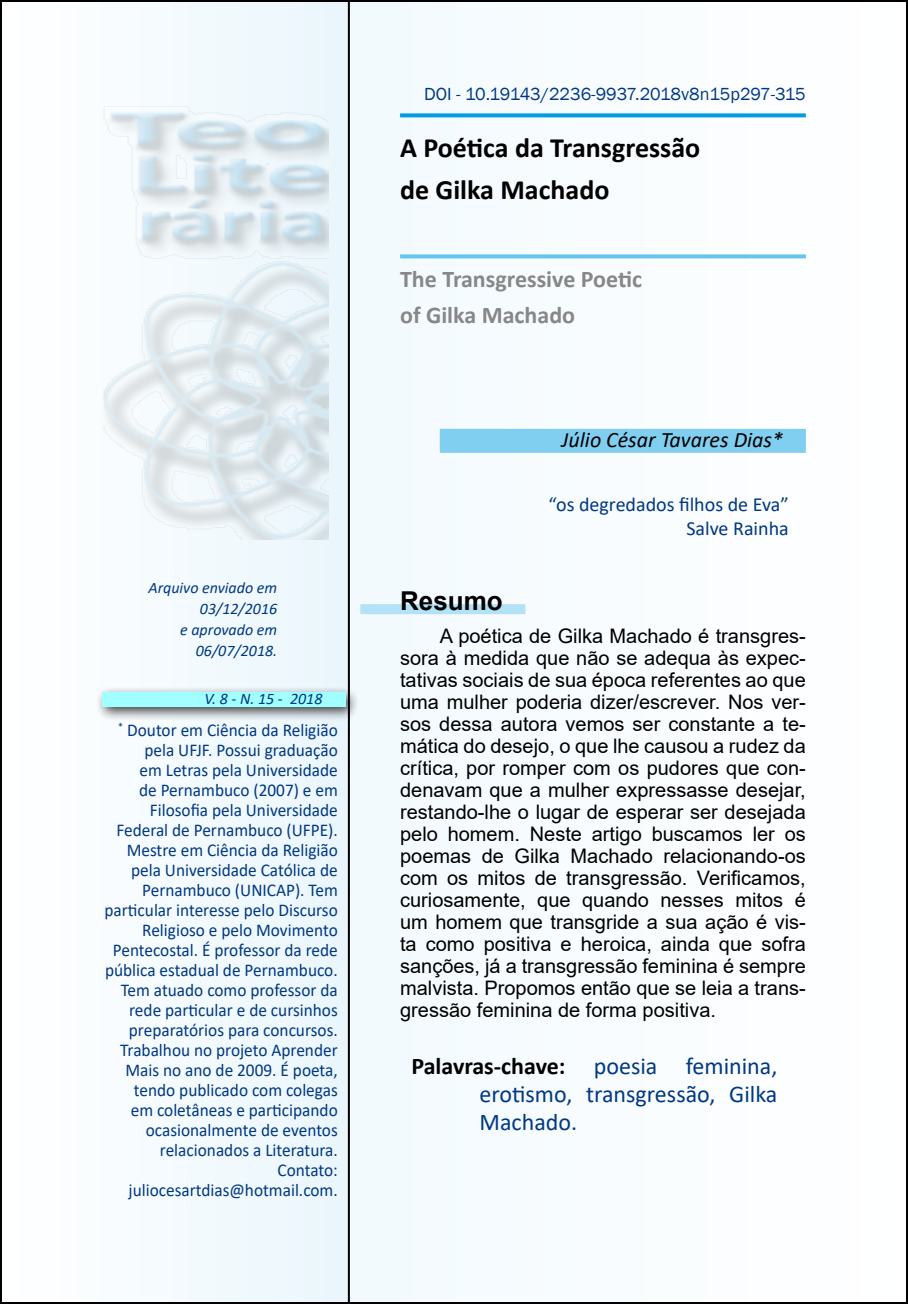
<style>
.page{position:relative;width:908px;height:1304px;background:#fff}
.page>*{position:absolute;margin:0;border:0;box-sizing:border-box;transform-origin:0 0}
.t1{font:700 28px/42px "Calibri";color:#000}
.t2{font:700 26px "Arial";color:#000}
.t3{font:24px/28px "Calibri";color:#003882;text-align:justify}
.t4{font:700 24px/36px "Calibri";color:#878787}
.t5{font:italic 22px "Calibri";color:#000}
.t6{font:20px/22px "Arial";color:#000;text-align:justify}
.t7{font:20px/24px "Calibri";color:#003882;text-align:right}
.t8{font:18px/20px "Calibri";color:#003882;text-align:right;scale:.96 1}
.t9{font:18px "Franklin Gothic";color:#003882}
.t10{font:italic 16px/21px "Calibri";color:#003882;text-align:right}
.s1{font-weight:700;color:#000}
</style>
<div class="page">
<div style="left:1px;top:1px;width:905px;height:1302px;background:#f8fcfe"></div>
<div style="left:0;top:0;width:350px;height:1304px;border:2px solid #000"></div>
<img style="left:103px;top:102px;width:225px;height:437px">
<div style="left:95px;top:685px;width:265px;height:36px;background:#000;opacity:.75"></div>
<div style="left:102px;top:692px;width:243px;height:15px;background:#a2ffff"></div>
<svg style="left:400px;top:113px;width:405px;height:4px;background:#18a7e2"></svg>
<svg style="left:400px;top:254px;width:405px;height:4px;background:#75caee"></svg>
<div style="left:439px;top:429px;width:366px;height:24px;background:#80cef0"></div>
<div style="left:360px;top:604px;width:165px;height:10px;background:#b3e2f6"></div>
<p class="t10" style="left:148px;top:576px;width:130px">Arquivo enviado em<br>03/12/2016<br>e aprovado em<br>06/07/2018.</p>
<p class="t10" style="left:204px;top:688px;width:119px">V. 8 - N. 15 - 2018</p>
<p class="t8" style="left:104px;top:719px;width:244px"><sup>*</sup> Doutor em Ciência da Religião pela UFJF. Possui graduação<br>em Letras pela Universidade<br>de Pernambuco (2007) e em<br>Filosofia pela Universidade<br>Federal de Pernambuco (UFPE).<br>Mestre em Ciência da Religião pela Universidade Católica de<br>Pernambuco (UNICAP). Tem particular interesse pelo Discurso<br>Religioso e pelo Movimento<br>Pentecostal. É professor da rede pública estadual de Pernambuco.<br>Tem atuado como professor da rede particular e de cursinhos preparatórios para concursos.<br>Trabalhou no projeto Aprender<br>Mais no ano de 2009. É poeta, tendo publicado com colegas<br>em coletâneas e participando ocasionalmente de eventos relacionados a Literatura.<br>Contato: juliocesartdias@hotmail.com.</p>
<p class="t9" style="left:424px;top:82px;width:383px">DOI - 10.19143/2236-9937.2018v8n15p297-315</p>
<h1 class="t1" style="left:400px;top:126px;width:302px">A Poética da Transgressão de Gilka Machado</h1>
<p class="t4" style="left:400px;top:260px;width:243px">The Transgressive Poetic of Gilka Machado</p>
<p class="t5" style="left:561px;top:425px;width:223px">Júlio César Tavares Dias*</p>
<p class="t7" style="left:548px;top:492px;width:242px">“os degredados filhos de Eva”<br>Salve Rainha</p>
<h2 class="t2" style="left:400px;top:582px;width:104px">Resumo</h2>
<p class="t6" style="left:400px;top:625px;width:407px;text-indent:40px">A poética de Gilka Machado é transgres&shy;sora à medida que não se adequa às expec&shy;tativas sociais de sua época referentes ao que uma mulher poderia dizer/escrever. Nos ver&shy;sos dessa autora vemos ser constante a te&shy;mática do desejo, o que lhe causou a rudez da crítica, por romper com os pudores que con&shy;denavam que a mulher expressasse desejar, restando-lhe o lugar de esperar ser desejada pelo homem. Neste artigo buscamos ler os poemas de Gilka Machado relacionando-os com os mitos de transgressão. Verificamos, curiosamente, que quando nesses mitos é um homem que transgride a sua ação é vis&shy;ta como positiva e heroica, ainda que sofra sanções, já a transgressão feminina é sempre malvista. Propomos então que se leia a trans&shy;gressão feminina de forma positiva.</p>
<p class="t3" style="left:479px;top:1051px;width:299px;text-indent:-68px"><span class="s1">Palavras-chave:</span> poesia feminina, erotismo, transgressão, Gilka Machado.</p>
</div>
